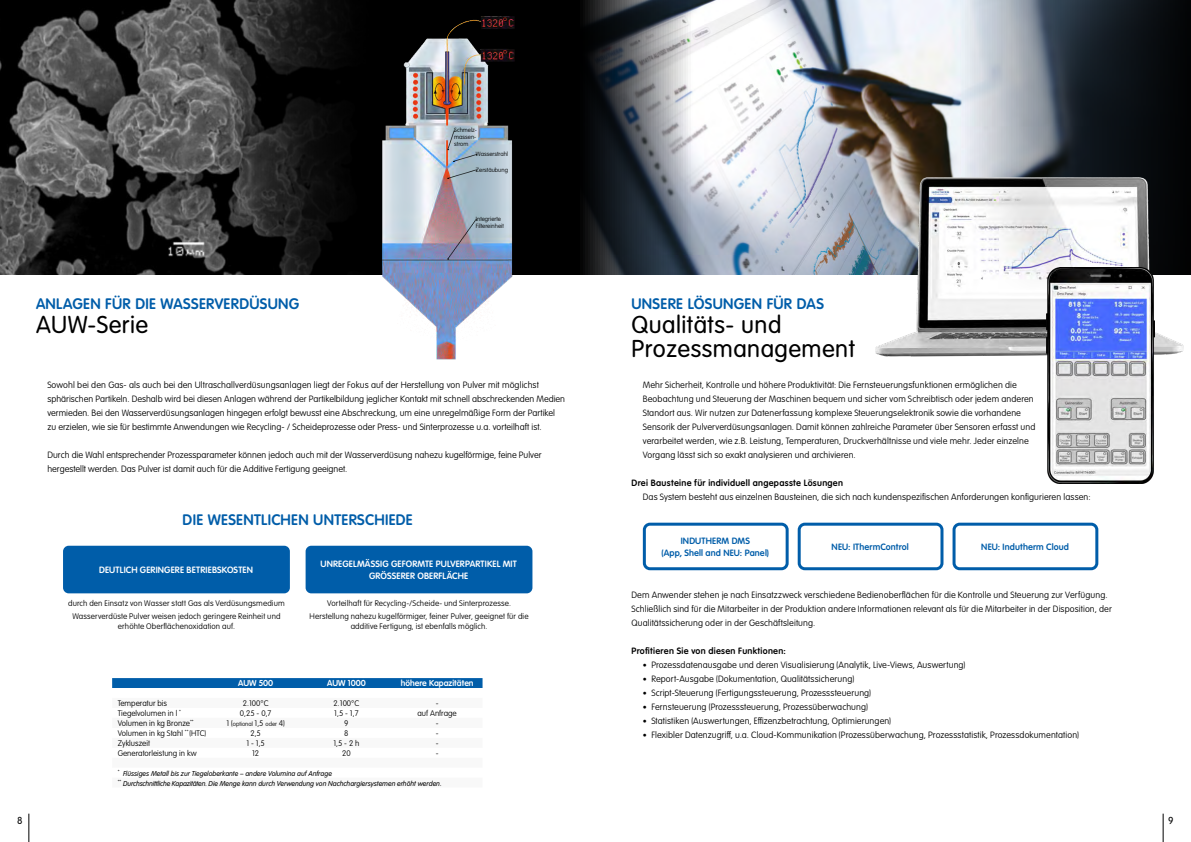
<style>
.page{position:relative;width:1191px;height:842px;background:#fff}
.page>*{position:absolute;margin:0;border:0;box-sizing:border-box;transform-origin:0 0}
.t1{font:24px/24px "VAG Rounded Next";letter-spacing:.02em;color:#000}
.t2{font:600 15px "VAG Rounded Next";letter-spacing:.02em;color:#005da9}
.t3{font:10px "VAG Rounded Next";color:#000}
.t4{font:300 9px/14px "VAG Rounded Next";letter-spacing:.01em;color:#000}
.t5{font:600 9px/12px "VAG Rounded Next";letter-spacing:.015em;color:#fff;text-align:center}
.t6{font:600 9px "VAG Rounded Next";letter-spacing:.03em;color:#000}
.t7{font:600 9px/12px "VAG Rounded Next";letter-spacing:.015em;color:#005da9;text-align:center}
.t8{font:600 8.5px "VAG Rounded Next";color:#fff}
.t9{font:300 8px/12.8px "VAG Rounded Next";letter-spacing:.015em;color:#000;text-align:center}
.t10{font:italic 7px/9.9px "VAG Rounded Next";color:#000}
.t11{font:300 6px/7px "VAG Rounded Next";color:#000;text-align:justify}
.s1{font-size:8px}
</style>
<div class="page">
<img style="left:0;top:0;width:377px;height:275px">
<svg style="left:112px;top:678px;width:370px;height:10px;background:#025ea9"></svg>
<div style="left:643px;top:523px;width:145px;height:47px;border:3px solid #005da9;border-radius:6px"></div>
<div style="left:797px;top:523px;width:146px;height:47px;border:3px solid #005da9;border-radius:6px"></div>
<div style="left:952px;top:523px;width:146px;height:47px;border:3px solid #005da9;border-radius:6px"></div>
<img style="left:577px;top:0;width:614px;height:275px">
<div style="left:63px;top:546px;width:227px;height:47px;background:#005da9;border-radius:6px"></div>
<div style="left:305px;top:546px;width:227px;height:47px;background:#005da9;border-radius:6px"></div>
<img style="left:872px;top:153px;width:319px;height:204px">
<img style="left:1046px;top:268px;width:109px;height:215px">
<img style="left:1051px;top:284px;width:99px;height:192px">
<svg style="left:28px;top:814px;width:1px;height:28px"></svg>
<svg style="left:1162px;top:814px;width:1px;height:28px"></svg>
<img style="left:317px;top:16px;width:258px;height:344px">
<svg style="left:447px;top:131px;width:30px;height:31px"></svg>
<svg style="left:447px;top:170px;width:30px;height:9px"></svg>
<svg style="left:447px;top:220px;width:30px;height:40px"></svg>
<p class="t11" style="left:454px;top:127px;width:24px">Schmelz&shy;massen&shy;strom</p>
<p class="t11" style="left:476px;top:151px;width:34px">Wasserstrahl</p>
<p class="t11" style="left:476px;top:167px;width:34px">Zerstäubung</p>
<h2 class="t2" style="left:36px;top:295px;width:265px">ANLAGEN FÜR DIE WASSERVERDÜSUNG</h2>
<h1 class="t1" style="left:36px;top:314px;width:114px">AUW-Serie</h1>
<p class="t11" style="left:476px;top:215px;width:29px">Integrierte<br>Filtereinheit</p>
<p class="t4" style="left:47px;top:378px;width:519px">Sowohl bei den Gas- als auch bei den Ultraschallverdüsungsanlagen liegt der Fokus auf der Herstellung von Pulver mit möglichst sphärischen Partikeln. Deshalb wird bei diesen Anlagen während der Partikelbildung jeglicher Kontakt mit schnell abschreckenden Medien vermieden. Bei den Wasserverdüsungsanlagen hingegen erfolgt bewusst eine Abschreckung, um eine unregelmäßige Form der Partikel zu erzielen, wie sie für bestimmte Anwendungen wie Recycling- / Scheideprozesse oder Press- und Sinterprozesse u.a. vorteilhaft ist.</p>
<p class="t4" style="left:47px;top:448px;width:496px">Durch die Wahl entsprechender Prozessparameter können jedoch auch mit der Wasserverdüsung nahezu kugelförmige, feine Pulver hergestellt werden. Das Pulver ist damit auch für die Additive Fertigung geeignet.</p>
<h2 class="t2" style="left:183px;top:510px;width:232px">DIE WESENTLICHEN UNTERSCHIEDE</h2>
<p class="t5" style="left:99px;top:564px;width:155px">DEUTLICH GERINGERE BETRIEBSKOSTEN</p>
<p class="t5" style="left:320px;top:558px;width:198px">UNREGELMÄSSIG GEFORMTE PULVERPARTIKEL MIT<br>GRÖSSERER OBERFLÄCHE</p>
<p class="t9" style="left:309px;top:597px;width:220px">Vorteilhaft für Recycling-/Scheide- und Sinterprozesse.<br>Herstellung nahezu kugelförmiger, feiner Pulver, geeignet für die</p>
<p class="t9" style="left:351px;top:620px;width:138px">additive Fertigung, ist ebenfalls möglich.</p>
<p class="t9" style="left:68px;top:597px;width:218px">durch den Einsatz von Wasser statt Gas als Verdüsungsmedium<br>Wasserverdüste Pulver weisen jedoch geringere Reinheit und</p>
<p class="t9" style="left:118px;top:620px;width:119px">erhöhte Oberflächenoxidation auf.</p>
<p class="t8" style="left:238px;top:678px;width:37px">AUW 500</p>
<p class="t8" style="left:327px;top:678px;width:40px">AUW 1000</p>
<p class="t8" style="left:401px;top:678px;width:74px">höhere Kapazitäten</p>
<p class="t9" style="left:118px;top:697px;width:51px">Temperatur bis</p>
<p class="t9" style="left:243px;top:697px;width:27px">2.100°C</p>
<p class="t9" style="left:334px;top:697px;width:27px">2.100°C</p>
<p class="t9" style="left:436px;top:697px;width:4px">-</p>
<p class="t9" style="left:118px;top:707px;width:65px">Tiegelvolumen in l <sup>*</sup></p>
<p class="t9" style="left:240px;top:707px;width:33px">0,25 - 0,7</p>
<p class="t9" style="left:334px;top:707px;width:26px">1,5 - 1,7</p>
<p class="t9" style="left:417px;top:707px;width:41px">auf Anfrage</p>
<p class="t9" style="left:118px;top:717px;width:77px">Volumen in kg Bronze<sup>**</sup></p>
<p class="t11" style="left:226px;top:721px;width:60px"><span class="s1">1 (</span>optional <span class="s1">1,5</span> oder <span class="s1">4)</span></p>
<p class="t9" style="left:344px;top:717px;width:6px">9</p>
<p class="t9" style="left:436px;top:717px;width:4px">-</p>
<p class="t9" style="left:118px;top:727px;width:90px">Volumen in kg Stahl <sup>**</sup> (HTC)</p>
<p class="t9" style="left:250px;top:727px;width:12px">2,5</p>
<p class="t9" style="left:344px;top:727px;width:6px">8</p>
<p class="t9" style="left:436px;top:727px;width:4px">-</p>
<p class="t9" style="left:118px;top:737px;width:34px">Zykluszeit</p>
<p class="t9" style="left:246px;top:737px;width:20px">1 - 1,5</p>
<p class="t9" style="left:333px;top:737px;width:28px">1,5 - 2 h</p>
<p class="t9" style="left:436px;top:737px;width:4px">-</p>
<p class="t9" style="left:118px;top:747px;width:80px">Generatorleistung in kw</p>
<p class="t9" style="left:252px;top:747px;width:9px">12</p>
<p class="t9" style="left:342px;top:747px;width:10px">20</p>
<p class="t9" style="left:436px;top:747px;width:4px">-</p>
<p class="t10" style="left:118px;top:768px;width:325px"><sup>*</sup> Flüssiges Metall bis zur Tiegeloberkante – andere Volumina auf Anfrage<br><sup>**</sup> Durchschnittliche Kapazitäten. Die Menge kann durch Verwendung von Nachchargiersystemen erhöht werden.</p>
<h2 class="t2" style="left:631px;top:295px;width:194px">UNSERE LÖSUNGEN FÜR DAS</h2>
<h1 class="t1" style="left:631px;top:314px;width:225px">Qualitäts- und<br>Prozessmanagement</h1>
<p class="t4" style="left:643px;top:378px;width:394px">Mehr Sicherheit, Kontrolle und höhere Produktivität: Die Fernsteuerungsfunktionen ermöglichen die Beobachtung und Steuerung der Maschinen bequem und sicher vom Schreibtisch oder jedem anderen Standort aus. Wir nutzen zur Datenerfassung komplexe Steuerungselektronik sowie die vorhandene Sensorik der Pulververdüsungsanlagen. Damit können zahlreiche Parameter über Sensoren erfasst und verarbeitet werden, wie z.B. Leistung, Temperaturen, Druckverhältnisse und viele mehr. Jeder einzelne Vorgang lässt sich so exakt analysieren und archivieren.</p>
<p class="t6" style="left:631px;top:477px;width:213px">Drei Bausteine für individuell angepasste Lösungen</p>
<p class="t4" style="left:643px;top:490px;width:449px">Das System besteht aus einzelnen Bausteinen, die sich nach kundenspezifischen Anforderungen konfigurieren lassen:</p>
<p class="t7" style="left:661px;top:535px;width:109px">INDUTHERM DMS<br>(App, Shell and NEU: Panel)</p>
<p class="t7" style="left:831px;top:541px;width:79px">NEU: IThermControl</p>
<p class="t7" style="left:981px;top:541px;width:89px">NEU: Indutherm Cloud</p>
<p class="t4" style="left:631px;top:588px;width:482px">Dem Anwender stehen je nach Einsatzzweck verschiedene Bedienoberflächen für die Kontrolle und Steuerung zur Verfügung.<br>Schließlich sind für die Mitarbeiter in der Produktion andere Informationen relevant als für die Mitarbeiter in der Disposition, der<br>Qualitätssicherung oder in der Geschäftsleitung.</p>
<p class="t6" style="left:631px;top:645px;width:156px">Profitieren Sie von diesen Funktionen:</p>
<p class="t4" style="left:643px;top:658px;width:324px"><span class="s1">•</span> Prozessdatenausgabe und deren Visualisierung (Analytik, Live-Views, Auswertung)</p>
<p class="t4" style="left:643px;top:672px;width:213px"><span class="s1">•</span> Report-Ausgabe (Dokumentation, Qualitätssicherung)</p>
<p class="t4" style="left:643px;top:686px;width:230px"><span class="s1">•</span> Script-Steuerung (Fertigungssteuerung, Prozesssteuerung)</p>
<p class="t4" style="left:643px;top:700px;width:227px"><span class="s1">•</span> Fernsteuerung (Prozesssteuerung, Prozessüberwachung)</p>
<p class="t4" style="left:643px;top:714px;width:250px"><span class="s1">•</span> Statistiken (Auswertungen, Effizenzbetrachtung, Optimierungen)</p>
<p class="t4" style="left:643px;top:728px;width:438px"><span class="s1">•</span> Flexibler Datenzugriff, u.a. Cloud-Kommunikation (Prozessüberwachung, Prozessstatistik, Prozessdokumentation)</p>
<p class="t3" style="left:17px;top:815px;width:7px">8</p>
<p class="t3" style="left:1168px;top:815px;width:7px">9</p>
</div>
